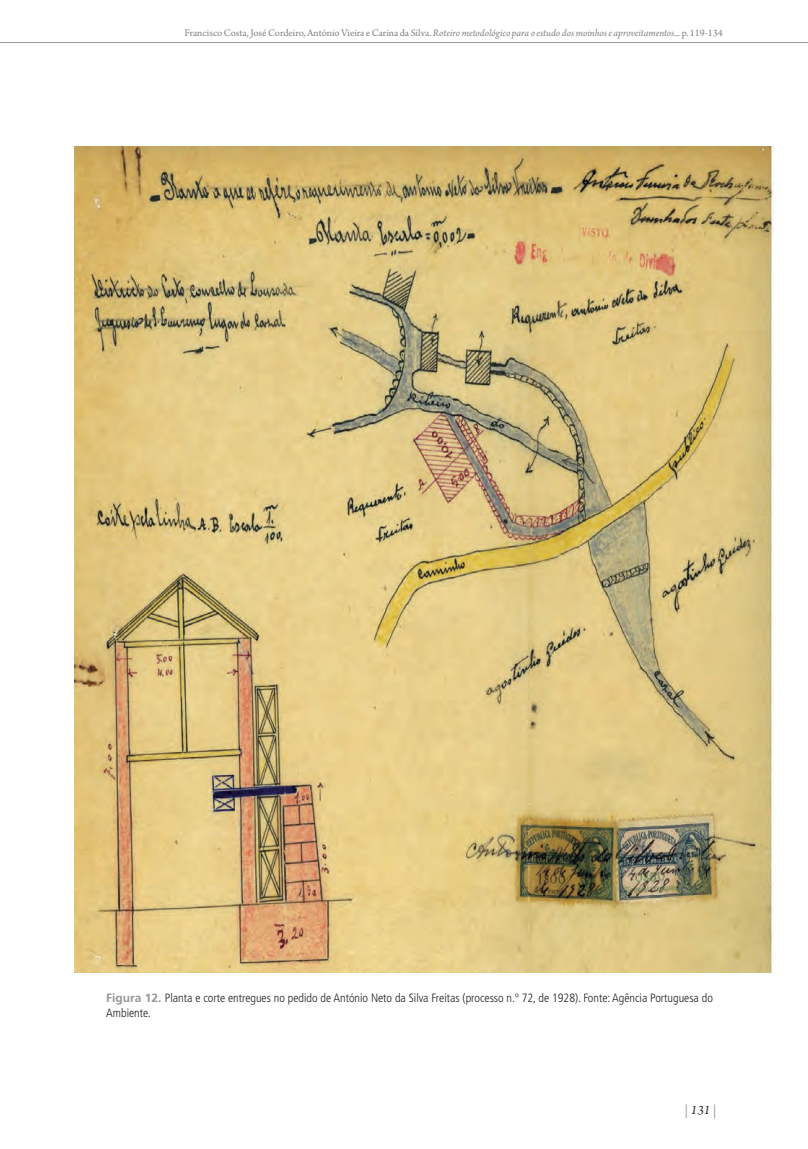
<style>
.page{position:relative;width:808px;height:1149px;background:#fff}
.page>*{position:absolute;margin:0;border:0;box-sizing:border-box;transform-origin:0 0}
.t1{font:italic 13.5px "Arno Pro";color:#231f20}
.t2{font:300 condensed 12px/14.4px "Frutiger LT Std";color:#231f20}
.t3{font:10.5px "Arno Pro";color:#808285}
.s1{font-style:italic}
.s2{font-weight:700;font-stretch:normal;color:#949698}
.s3{font-style:normal;color:#949698}
</style>
<div class="page">
<hr style="left:0;top:42px;width:808px;height:1px;background:#949698">
<img style="left:74px;top:147px;width:699px;height:825px">
<p class="t3" style="left:184px;top:27px;width:540px">Francisco Costa, José Cordeiro, António Vieira e Carina da Silva. <span class="s1">Roteiro metodológico para o estudo dos moinhos e aproveitamentos...</span> p. 119-134</p>
<p class="t2" style="left:106px;top:990px;width:608px"><span class="s2">Figura 12.</span> Planta e corte entregues no pedido de António Neto da Silva Freitas (processo n.º 72, de 1928). Fonte: Agência Portuguesa do<br>Ambiente.</p>
<p class="t1" style="left:684px;top:1101px;width:34px"><span class="s3">|</span> 131 <span class="s3">|</span></p>
</div>
